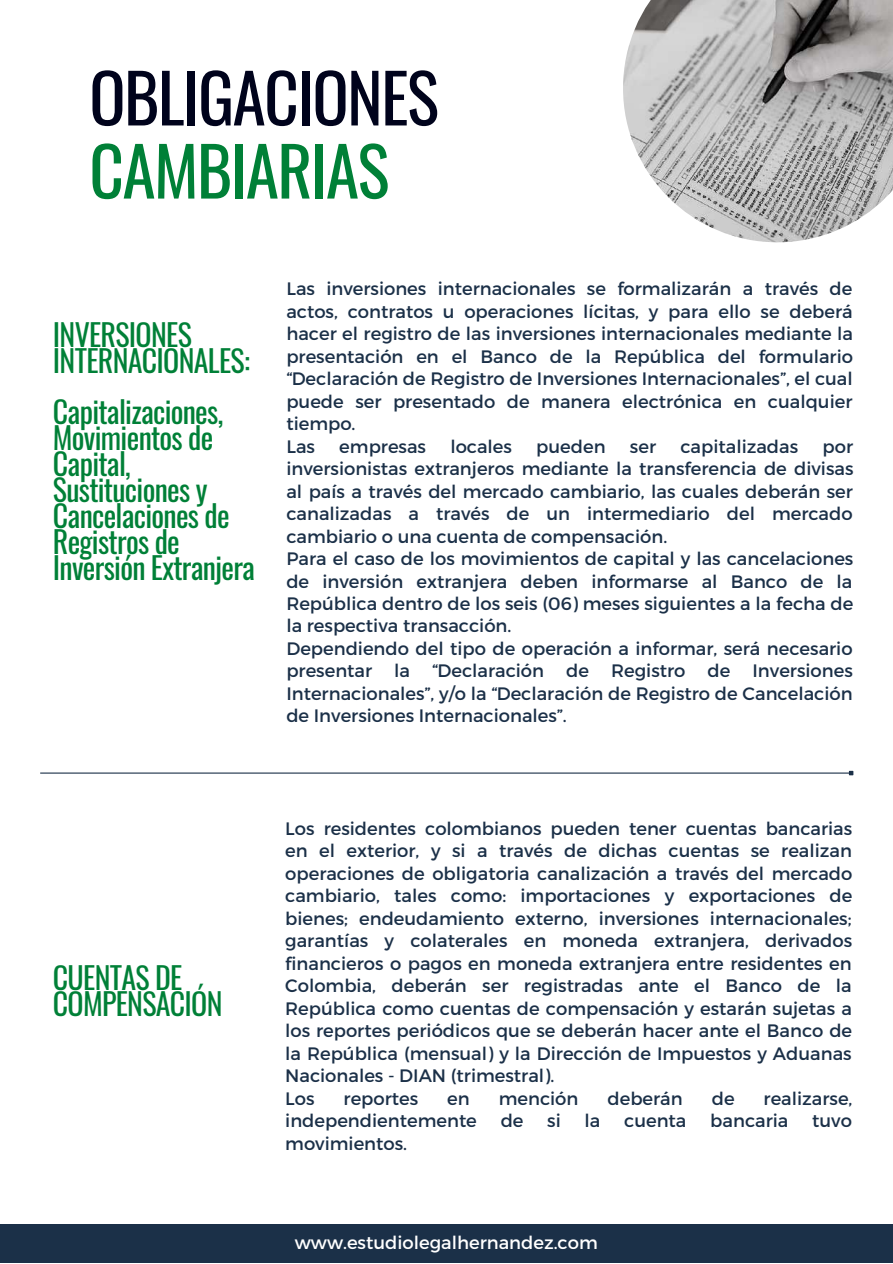
<style>
.page{position:relative;width:893px;height:1264px;background:#fff}
.page>*{position:absolute;margin:0;border:0;box-sizing:border-box;transform-origin:0 0}
.t1{font:67.5px "Oswald";letter-spacing:-.025em;color:#00031c}
.t2{font:67.5px "Oswald";letter-spacing:-.025em;color:#008037}
.t3{font:30px/25.8px "Oswald";letter-spacing:-.025em;color:#008037}
.t4{font:18px/22.5px "Montserrat";color:#1b3048}
.t5{font:18px "Montserrat";color:#fff}
</style>
<div class="page">
<hr style="left:40px;top:772px;width:809px;height:1px;background:#1b3048">
<svg style="left:848px;top:770px;width:5px;height:5px"></svg>
<div style="left:0;top:1224px;width:892px;height:38px;background:#1b3048"></div>
<img style="left:623px;top:0;width:269px;height:242px">
<h1 class="t1" style="left:89px;top:45px;width:351px">OBLIGACIONES</h1>
<h1 class="t2" style="left:89px;top:118px;width:301px">CAMBIARIAS</h1>
<h2 class="t3" style="left:53px;top:320px;width:198px">INVERSIONES<br>INTERNACIONALES:</h2>
<h2 class="t3" style="left:53px;top:398px;width:204px">Capitalizaciones,<br>Movimientos de<br>Capital,<br>Sustituciones y<br>Cancelaciones de<br>Registros de<br>Inversión Extranjera</h2>
<p class="t4" style="left:286px;top:276px;width:568px">Las inversiones internacionales se formalizarán a través de actos, contratos u operaciones lícitas, y para ello se deberá hacer el registro de las inversiones internacionales mediante la presentación en el Banco de la República del formulario “Declaración de Registro de Inversiones Internacionales”, el cual puede ser presentado de manera electrónica en cualquier tiempo.<br>Las</p>
<p class="t4" style="left:339px;top:434px;width:88px">empresas</p>
<p class="t4" style="left:450px;top:434px;width:63px">locales</p>
<p class="t4" style="left:536px;top:434px;width:71px">pueden</p>
<p class="t4" style="left:630px;top:434px;width:28px">ser</p>
<p class="t4" style="left:680px;top:434px;width:119px">capitalizadas</p>
<p class="t4" style="left:286px;top:434px;width:568px;text-indent:536px">por inversionistas extranjeros mediante la transferencia de divisas al país a través del mercado cambiario, las cuales deberán ser canalizadas a través de un intermediario del mercado cambiario o una cuenta de compensación.<br>Para el caso de los movimientos de capital y las cancelaciones de inversión extranjera deben informarse al Banco de la República dentro de los seis (06) meses siguientes a la fecha de la respectiva transacción.<br>Dependiendo del tipo de operación a informar, será necesario presentar la “Declaración de Registro de Inversiones Internacionales”, y/o la “Declaración de Registro de Cancelación de Inversiones Internacionales”.</p>
<h2 class="t3" style="left:53px;top:963px;width:171px">CUENTAS DE<br>COMPENSACIÓN</h2>
<p class="t4" style="left:285px;top:816px;width:568px">Los residentes colombianos pueden tener cuentas bancarias en el exterior, y si a través de dichas cuentas se realizan operaciones de obligatoria canalización a través del mercado cambiario, tales como: importaciones y exportaciones de bienes; endeudamiento externo, inversiones internacionales; garantías y colaterales en moneda extranjera, derivados financieros o pagos en moneda extranjera entre residentes en Colombia, deberán ser registradas ante el Banco de la República como cuentas de compensación y estarán sujetas a los reportes periódicos que se deberán hacer ante el Banco de la República (mensual) y la Dirección de Impuestos y Aduanas Nacionales - DIAN (trimestral).<br>Los</p>
<p class="t4" style="left:343px;top:1086px;width:76px">reportes</p>
<p class="t4" style="left:447px;top:1086px;width:24px">en</p>
<p class="t4" style="left:498px;top:1086px;width:81px">mención</p>
<p class="t4" style="left:607px;top:1086px;width:77px">deberán</p>
<p class="t4" style="left:711px;top:1086px;width:24px">de</p>
<p class="t4" style="left:763px;top:1086px;width:90px">realizarse,</p>
<p class="t4" style="left:285px;top:1108px;width:193px">independientemente</p>
<p class="t4" style="left:500px;top:1108px;width:24px">de</p>
<p class="t4" style="left:547px;top:1108px;width:15px">si</p>
<p class="t4" style="left:584px;top:1108px;width:17px">la</p>
<p class="t4" style="left:624px;top:1108px;width:64px">cuenta</p>
<p class="t4" style="left:710px;top:1108px;width:80px">bancaria</p>
<p class="t4" style="left:812px;top:1108px;width:41px">tuvo</p>
<p class="t4" style="left:285px;top:1131px;width:123px">movimientos.</p>
<p class="t5" style="left:295px;top:1230px;width:304px">www.estudiolegalhernandez.com</p>
</div>
